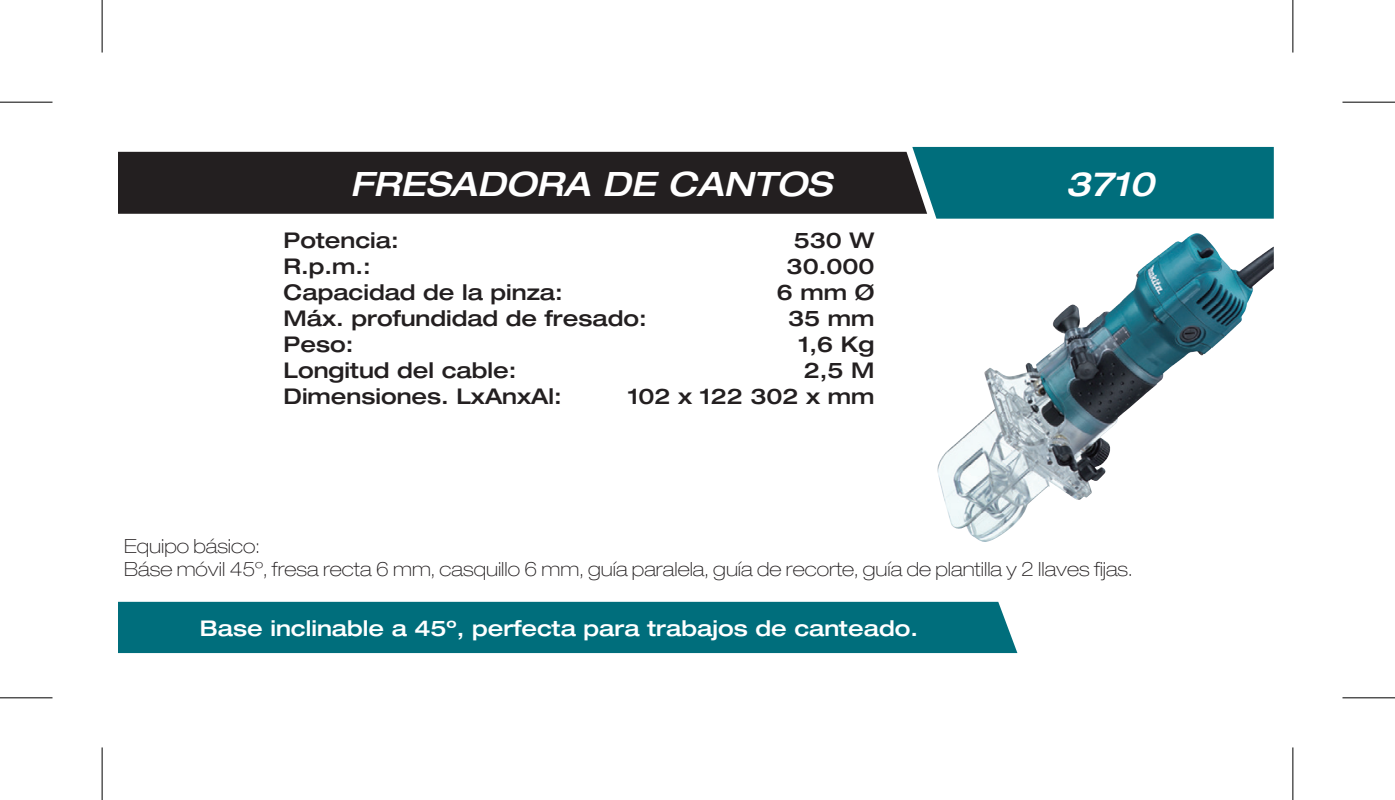
<style>
.page{position:relative;width:1395px;height:800px;background:#fff}
.page>*{position:absolute;margin:0;border:0;box-sizing:border-box;transform-origin:0 0}
.t1{font:italic 500 expanded 33.6px "Helvetica Neue";color:#fff}
.t2{font:500 expanded 21.7px "Helvetica Neue";color:#231f20}
.t3{font:500 expanded 21.7px "Helvetica Neue";color:#fff}
.t4{font:100 expanded 19.6px/23.4px "Helvetica Neue";color:#231f20}
</style>
<div class="page">
<img style="left:937px;top:237px;width:251px;height:305px">
<div style="left:118px;top:601px;width:899px;height:52px;background:#006e7c"></div>
<div style="left:118px;top:152px;width:794px;height:62px;background:#231f20"></div>
<div style="left:912px;top:147px;width:362px;height:72px;background:#006e7c"></div>
<svg style="left:0;top:101px;width:52px;height:1px"></svg>
<svg style="left:1342px;top:101px;width:53px;height:1px"></svg>
<svg style="left:0;top:698px;width:52px;height:1px"></svg>
<svg style="left:1342px;top:698px;width:53px;height:1px"></svg>
<svg style="left:101px;top:0;width:1px;height:53px"></svg>
<svg style="left:101px;top:747px;width:1px;height:52px"></svg>
<svg style="left:1293px;top:0;width:1px;height:53px"></svg>
<svg style="left:1293px;top:747px;width:1px;height:52px"></svg>
<hr style="left:0;top:102px;width:52px;height:1px;background:#000">
<hr style="left:1342px;top:102px;width:53px;height:1px;background:#000">
<hr style="left:0;top:697px;width:52px;height:1px;background:#000">
<hr style="left:1342px;top:697px;width:53px;height:1px;background:#000">
<hr style="left:102px;top:0;width:1px;height:53px;background:#000">
<hr style="left:102px;top:747px;width:1px;height:52px;background:#000">
<hr style="left:1292px;top:0;width:1px;height:53px;background:#000">
<hr style="left:1292px;top:747px;width:1px;height:52px;background:#000">
<p class="t1" style="left:350px;top:163px;width:483px">FRESADORA DE CANTOS</p>
<p class="t1" style="left:1065px;top:163px;width:90px">3710</p>
<p class="t2" style="left:284px;top:226px;width:117px">Potencia:</p>
<p class="t2" style="left:794px;top:226px;width:82px">530 W</p>
<p class="t2" style="left:284px;top:252px;width:89px">R.p.m.:</p>
<p class="t2" style="left:787px;top:252px;width:89px">30.000</p>
<p class="t2" style="left:284px;top:278px;width:281px">Capacidad de la pinza:</p>
<p class="t2" style="left:777px;top:278px;width:99px">6 mm Ø</p>
<p class="t2" style="left:284px;top:304px;width:365px">Máx. profundidad de fresado:</p>
<p class="t2" style="left:788px;top:304px;width:88px">35 mm</p>
<p class="t2" style="left:284px;top:330px;width:71px">Peso:</p>
<p class="t2" style="left:798px;top:330px;width:77px">1,6 Kg</p>
<p class="t2" style="left:284px;top:356px;width:234px">Longitud del cable:</p>
<p class="t2" style="left:804px;top:356px;width:72px">2,5 M</p>
<p class="t2" style="left:284px;top:382px;width:280px">Dimensiones. LxAnxAl:</p>
<p class="t2" style="left:628px;top:382px;width:248px">102 x 122 302 x mm</p>
<p class="t4" style="left:124px;top:533px;width:1010px">Equipo básico:<br>Báse móvil 45º, fresa recta 6 mm, casquillo 6 mm, guía paralela, guía de recorte, guía de plantilla y 2 llaves fijas.</p>
<p class="t3" style="left:200px;top:614px;width:719px">Base inclinable a 45º, perfecta para trabajos de canteado.</p>
</div>
